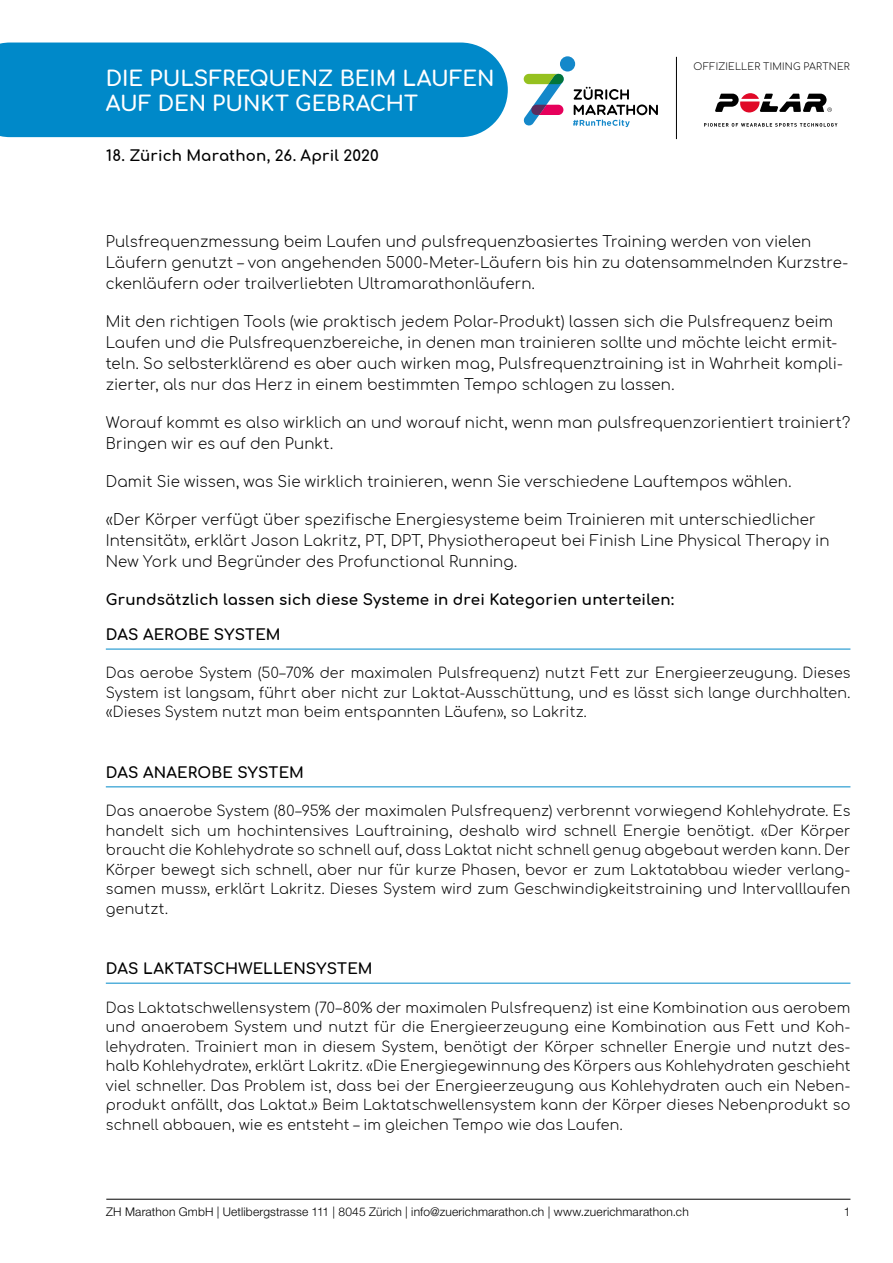
<style>
.page{position:relative;width:893px;height:1263px;background:#fff}
.page>*{position:absolute;margin:0;border:0;box-sizing:border-box;transform-origin:0 0}
.t1{font:700 21px/25.2px "Comfortaa";color:#fff}
.t2{font:300 15px/21px "Comfortaa";letter-spacing:.01em;color:#000}
.t3{font:700 15px "Comfortaa";letter-spacing:.01em;color:#000}
.t4{font:300 14.25px/19.5px "Comfortaa";letter-spacing:.01em;color:#000;text-align:justify}
.t5{font:300 12px "Helvetica Neue LT Std";letter-spacing:.015em;color:#000}
.t6{font:300 9.6px "Comfortaa";letter-spacing:.025em;color:#000}
</style>
<div class="page">
<svg style="left:715px;top:93px;width:117px;height:20px"></svg>
<svg style="left:704px;top:123px;width:133px;height:4px"></svg>
<hr style="left:106px;top:1199px;width:744px;height:1px;background:#000">
<hr style="left:676px;top:57px;width:1px;height:82px;background:#000">
<svg style="left:524px;top:74px;width:40px;height:52px"></svg>
<div style="left:560px;top:56px;width:15px;height:16px;background:#1488ca;border-radius:50%"></div>
<svg style="left:573px;top:87px;width:85px;height:40px"></svg>
<div style="left:0;top:43px;width:508px;height:94px;background:#0089c9"></div>
<hr style="left:106px;top:649px;width:744px;height:1px;background:#0089c9">
<hr style="left:106px;top:786px;width:744px;height:1px;background:#0089c9">
<hr style="left:106px;top:983px;width:744px;height:1px;background:#0089c9">
<h1 class="t1" style="left:106px;top:63px;width:390px">DIE PULSFREQUENZ BEIM LAUFEN<br>AUF DEN PUNKT GEBRACHT</h1>
<p class="t3" style="left:106px;top:142px;width:274px">18. Zürich Marathon, 26. April 2020</p>
<p class="t6" style="left:694px;top:58px;width:158px">OFFIZIELLER TIMING PARTNER</p>
<p class="t2" style="left:106px;top:229px;width:744px">Pulsfrequenzmessung beim Laufen und pulsfrequenzbasiertes Training werden von vielen<br>Läufern genutzt – von angehenden 5000-Meter-Läufern bis hin zu datensammelnden Kurzstre&shy;ckenläufern oder trailverliebten Ultramarathonläufern.</p>
<p class="t2" style="left:106px;top:309px;width:739px">Mit den richtigen Tools (wie praktisch jedem Polar-Produkt) lassen sich die Pulsfrequenz beim Laufen und die Pulsfrequenzbereiche, in denen man trainieren sollte und möchte leicht ermit&shy;teln. So selbsterklärend es aber auch wirken mag, Pulsfrequenztraining ist in Wahrheit kompli&shy;zierter, als nur das Herz in einem bestimmten Tempo schlagen zu lassen.</p>
<p class="t2" style="left:106px;top:410px;width:746px">Worauf kommt es also wirklich an und worauf nicht, wenn man pulsfrequenzorientiert trainiert?<br>Bringen wir es auf den Punkt.</p>
<p class="t2" style="left:106px;top:469px;width:687px">Damit Sie wissen, was Sie wirklich trainieren, wenn Sie verschiedene Lauftempos wählen.</p>
<p class="t2" style="left:106px;top:507px;width:725px">«Der Körper verfügt über spezifische Energiesysteme beim Trainieren mit unterschiedlicher<br>Intensität», erklärt Jason Lakritz, PT, DPT, Physiotherapeut bei Finish Line Physical Therapy in<br>New York und Begründer des Profunctional Running.</p>
<p class="t3" style="left:106px;top:586px;width:570px">Grundsätzlich lassen sich diese Systeme in drei Kategorien unterteilen:</p>
<p class="t3" style="left:106px;top:621px;width:176px">DAS AEROBE SYSTEM</p>
<p class="t4" style="left:106px;top:661px;width:746px">Das aerobe System (50–70% der maximalen Pulsfrequenz) nutzt Fett zur Energieerzeugung. Dieses System ist langsam, führt aber nicht zur Laktat-Ausschüttung, und es lässt sich lange durchhalten. «Dieses System nutzt man beim entspannten Läufen», so Lakritz.</p>
<p class="t3" style="left:106px;top:759px;width:200px">DAS ANAEROBE SYSTEM</p>
<p class="t4" style="left:106px;top:799px;width:746px">Das anaerobe System (80–95% der maximalen Pulsfrequenz) verbrennt vorwiegend Kohlehydrate. Es handelt sich um hochintensives Lauftraining, deshalb wird schnell Energie benötigt. «Der Körper braucht die Kohlehydrate so schnell auf, dass Laktat nicht schnell genug abgebaut werden kann. Der Körper bewegt sich schnell, aber nur für kurze Phasen, bevor er zum Laktatabbau wieder verlang&shy;samen muss», erklärt Lakritz. Dieses System wird zum Geschwindigkeitstraining und Intervalllaufen genutzt.</p>
<p class="t3" style="left:106px;top:955px;width:268px">DAS LAKTATSCHWELLENSYSTEM</p>
<p class="t4" style="left:106px;top:995px;width:746px">Das Laktatschwellensystem (70–80% der maximalen Pulsfrequenz) ist eine Kombination aus aerobem und anaerobem System und nutzt für die Energieerzeugung eine Kombination aus Fett und Koh&shy;lehydraten. Trainiert man in diesem System, benötigt der Körper schneller Energie und nutzt des&shy;halb Kohlehydrate», erklärt Lakritz. «Die Energiegewinnung des Körpers aus Kohlehydraten geschieht viel schneller. Das Problem ist, dass bei der Energieerzeugung aus Kohlehydraten auch ein Neben&shy;produkt anfällt, das Laktat.» Beim Laktatschwellensystem kann der Körper dieses Nebenprodukt so schnell abbauen, wie es entsteht – im gleichen Tempo wie das Laufen.</p>
<p class="t5" style="left:106px;top:1205px;width:584px">ZH Marathon GmbH | Uetlibergstrasse 111 | 8045 Zürich | info@zuerichmarathon.ch | www.zuerichmarathon.ch</p>
<p class="t5" style="left:844px;top:1205px;width:8px">1</p>
</div>
